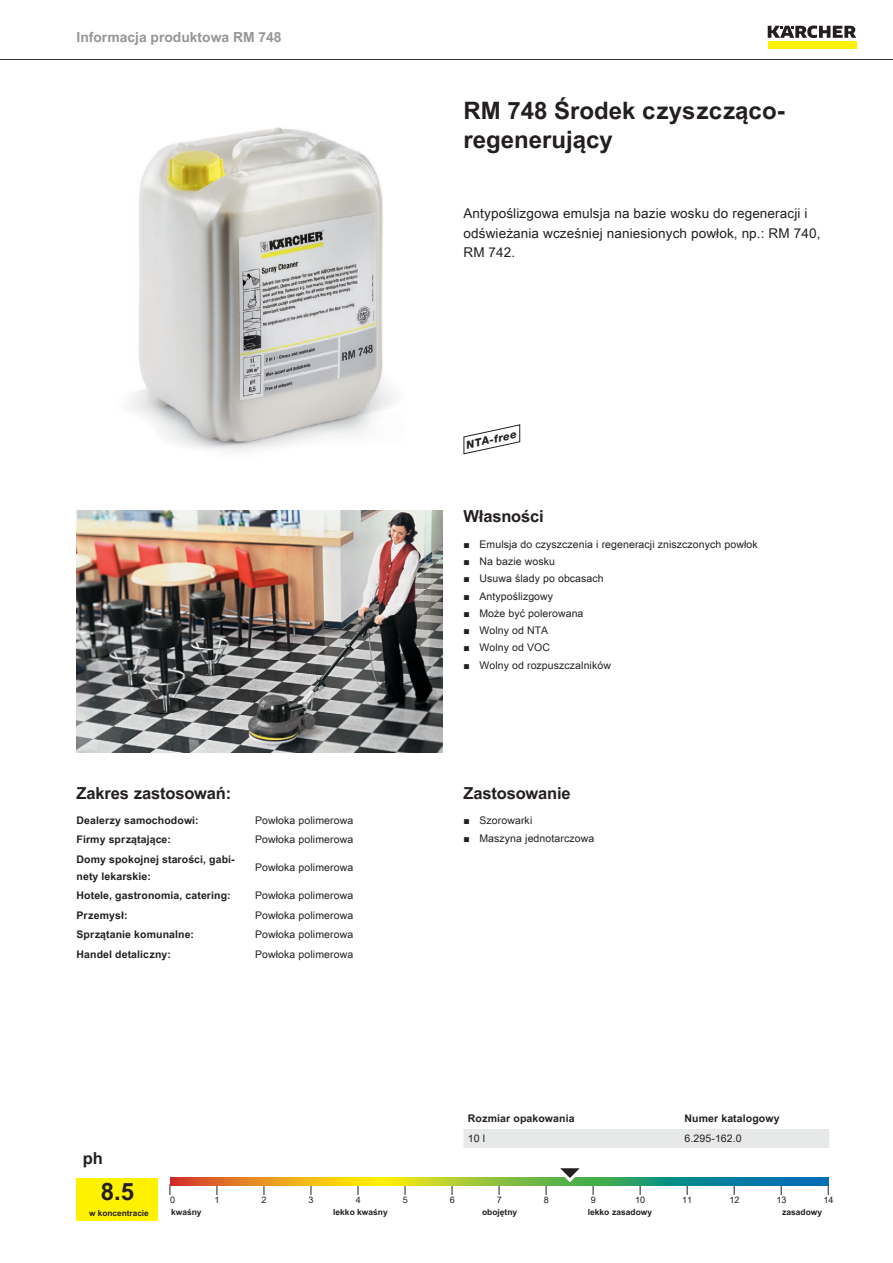
<style>
.page{position:relative;width:893px;height:1263px;background:#fff}
.page>*{position:absolute;margin:0;border:0;box-sizing:border-box;transform-origin:0 0}
.t1{font:700 24px/28.8px "Arial Unicode MS";color:#231f20}
.t2{font:700 16.5px "Arial Unicode MS";letter-spacing:-.01em;color:#231f20}
.t3{font:700 13.8px "Arial Unicode MS";color:#949698}
.t4{font:13.5px/19.5px "Arial Unicode MS";letter-spacing:.01em;color:#231f20}
.t5{font:italic 800 10.8px "Helvetica Neue LT";color:#231f20}
.t6{font:10.5px "Arial Unicode MS";letter-spacing:.01em;color:#231f20}
.t7{font:700 10.5px/17.2px "Arial Unicode MS";letter-spacing:.01em;color:#231f20}
.t8{font:9px "Arial Unicode MS";color:#231f20}
.t9{font:700 8.4px "Arial Unicode MS";color:#231f20}
.t10{font:700 8.25px "Arial Unicode MS";color:#231f20}
.s1{font-family:"Arial"}
</style>
<div class="page">
<hr style="left:0;top:59px;width:893px;height:1px;background:#231f20">
<div style="left:768px;top:42px;width:88px;height:7px;background:#fff200"></div>
<svg style="left:768px;top:26px;width:88px;height:12px"></svg>
<img style="left:129px;top:127px;width:266px;height:325px">
<svg style="left:463px;top:424px;width:57px;height:30px"></svg>
<img style="left:77px;top:510px;width:365px;height:243px">
<div style="left:77px;top:1178px;width:81px;height:42px;background:#fff200"></div>
<svg style="left:170px;top:1178px;width:658px;height:8px;background:#86a04c"></svg>
<svg style="left:546px;top:1168px;width:48px;height:27px"></svg>
<div style="left:463px;top:1129px;width:366px;height:19px;background:#e7e8e8"></div>
<h3 class="t3" style="left:77px;top:27px;width:207px">Informacja produktowa RM 748</h3>
<h2 class="t2" style="left:77px;top:780px;width:156px">Zakres zastosowań:</h2>
<p class="t7" style="left:77px;top:812px;width:124px">Dealerzy samochodowi:</p>
<p class="t6" style="left:255px;top:812px;width:100px">Powłoka polimerowa</p>
<p class="t7" style="left:77px;top:831px;width:96px">Firmy sprzątające:</p>
<p class="t6" style="left:255px;top:832px;width:100px">Powłoka polimerowa</p>
<p class="t7" style="left:77px;top:851px;width:160px">Domy spokojnej starości, gabi&shy;nety lekarskie:</p>
<p class="t6" style="left:255px;top:860px;width:100px">Powłoka polimerowa</p>
<p class="t7" style="left:77px;top:887px;width:156px">Hotele, gastronomia, catering:</p>
<p class="t6" style="left:255px;top:888px;width:100px">Powłoka polimerowa</p>
<p class="t7" style="left:77px;top:907px;width:52px">Przemysł:</p>
<p class="t6" style="left:255px;top:907px;width:100px">Powłoka polimerowa</p>
<p class="t7" style="left:77px;top:926px;width:119px">Sprzątanie komunalne:</p>
<p class="t6" style="left:255px;top:927px;width:100px">Powłoka polimerowa</p>
<p class="t7" style="left:77px;top:946px;width:96px">Handel detaliczny:</p>
<p class="t6" style="left:255px;top:946px;width:100px">Powłoka polimerowa</p>
<h1 class="t1" style="left:463px;top:97px;width:323px">RM 748 Środek czyszcząco&shy;regenerujący</h1>
<p class="t4" style="left:463px;top:203px;width:358px">Antypoślizgowa emulsja na bazie wosku do regeneracji i odświeżania wcześniej naniesionych powłok, np.: RM 740,<br>RM 742.</p>
<p class="t5" style="left:464px;top:439px;width:53px;rotate:-12deg">NTA-free</p>
<h2 class="t2" style="left:463px;top:504px;width:82px">Własności</h2>
<p class="t6" style="left:463px;top:536px;width:296px"><span class="s1">■</span> Emulsja do czyszczenia i regeneracji zniszczonych powłok</p>
<p class="t6" style="left:463px;top:554px;width:93px"><span class="s1">■</span> Na bazie wosku</p>
<p class="t6" style="left:463px;top:571px;width:142px"><span class="s1">■</span> Usuwa ślady po obcasach</p>
<p class="t6" style="left:463px;top:588px;width:91px"><span class="s1">■</span> Antypoślizgowy</p>
<p class="t6" style="left:463px;top:605px;width:121px"><span class="s1">■</span> Może być polerowana</p>
<p class="t6" style="left:463px;top:623px;width:86px"><span class="s1">■</span> Wolny od NTA</p>
<p class="t6" style="left:463px;top:640px;width:88px"><span class="s1">■</span> Wolny od VOC</p>
<p class="t6" style="left:463px;top:657px;width:149px"><span class="s1">■</span> Wolny od rozpuszczalników</p>
<h2 class="t2" style="left:463px;top:780px;width:109px">Zastosowanie</h2>
<p class="t6" style="left:463px;top:813px;width:70px"><span class="s1">■</span> Szorowarki</p>
<p class="t6" style="left:463px;top:830px;width:132px"><span class="s1">■</span> Maszyna jednotarczowa</p>
<p class="t7" style="left:468px;top:1110px;width:108px">Rozmiar opakowania</p>
<p class="t7" style="left:685px;top:1110px;width:96px">Numer katalogowy</p>
<p class="t6" style="left:468px;top:1130px;width:19px">10 l</p>
<p class="t6" style="left:685px;top:1130px;width:59px">6.295-162.0</p>
<h2 class="t2" style="left:83px;top:1146px;width:21px">ph</h2>
<h1 class="t1" style="left:101px;top:1178px;width:35px">8.5</h1>
<p class="t8" style="left:170px;top:1193px;width:7px">0</p>
<p class="t8" style="left:215px;top:1193px;width:7px">1</p>
<p class="t8" style="left:262px;top:1193px;width:7px">2</p>
<p class="t8" style="left:309px;top:1193px;width:7px">3</p>
<p class="t8" style="left:356px;top:1193px;width:7px">4</p>
<p class="t8" style="left:403px;top:1193px;width:7px">5</p>
<p class="t8" style="left:450px;top:1193px;width:7px">6</p>
<p class="t8" style="left:497px;top:1193px;width:7px">7</p>
<p class="t8" style="left:544px;top:1193px;width:7px">8</p>
<p class="t8" style="left:591px;top:1193px;width:7px">9</p>
<p class="t8" style="left:635px;top:1193px;width:12px">10</p>
<p class="t8" style="left:682px;top:1193px;width:12px">11</p>
<p class="t8" style="left:729px;top:1193px;width:12px">12</p>
<p class="t8" style="left:776px;top:1193px;width:12px">13</p>
<p class="t8" style="left:823px;top:1193px;width:12px">14</p>
<p class="t10" style="left:89px;top:1207px;width:61px">w koncentracie</p>
<p class="t9" style="left:171px;top:1206px;width:32px">kwaśny</p>
<p class="t9" style="left:333px;top:1206px;width:56px">lekko kwaśny</p>
<p class="t9" style="left:482px;top:1206px;width:37px">obojętny</p>
<p class="t9" style="left:588px;top:1206px;width:66px">lekko zasadowy</p>
<p class="t9" style="left:782px;top:1206px;width:42px">zasadowy</p>
</div>
